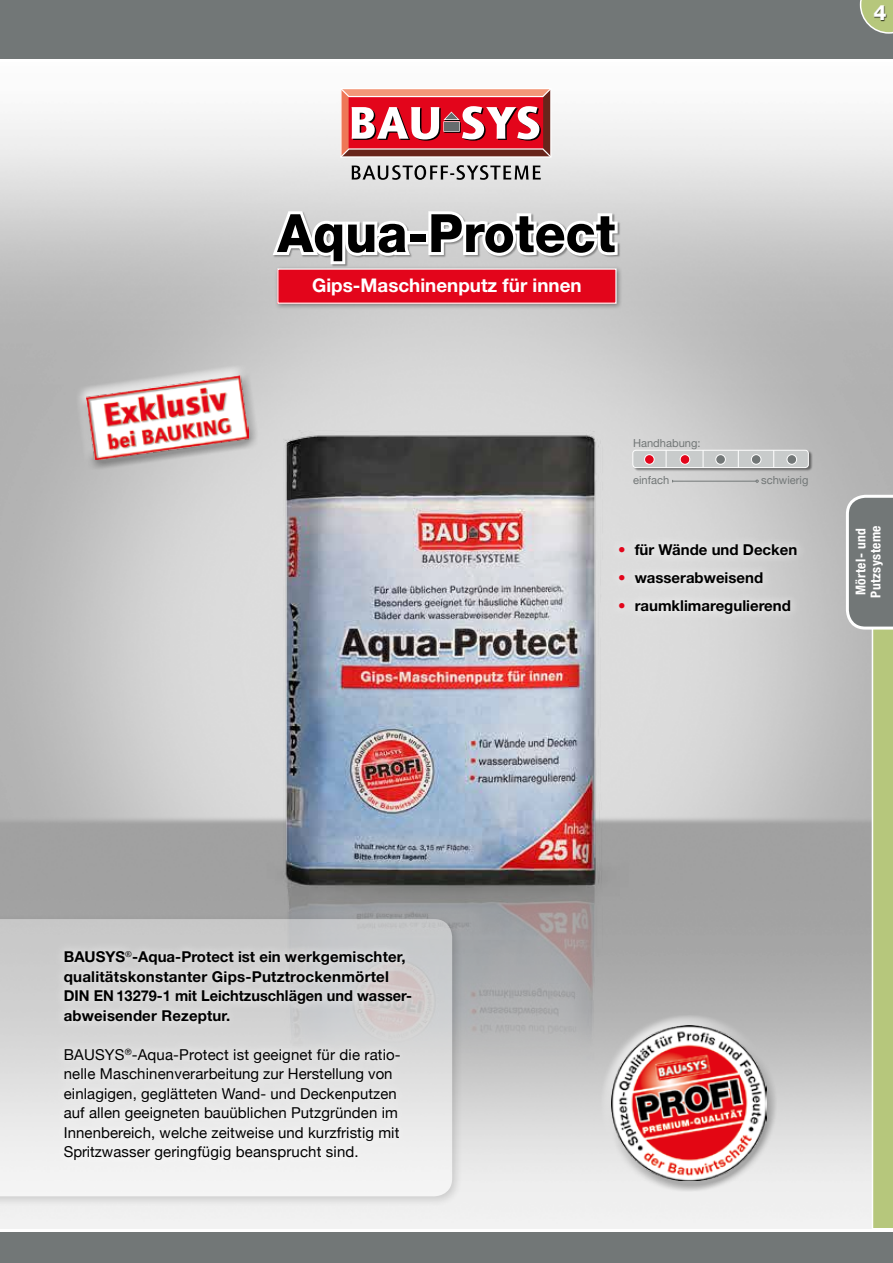
<style>
.page{position:relative;width:893px;height:1263px;background:#fff}
.page>*{position:absolute;margin:0;border:0;box-sizing:border-box;transform-origin:0 0}
.t1{font:800 52.95px "Helvetica Neue";color:#000;scale:.96 1}
.t2{font:800 21px "Helvetica Neue";color:#fff}
.t3{font:700 18.9px "Helvetica Neue LT Std";color:#fff}
.t4{font:15px/19.5px "Helvetica Neue";letter-spacing:.005em;color:#000}
.t5{font:700 15px/19.5px "Helvetica Neue LT Std";color:#000}
.t6{font:700 condensed 13.5px/15px "Helvetica Neue";letter-spacing:.03em;color:#fff}
.t7{font:11.1px "Helvetica Neue";color:#727777}
.t8{font:11.1px "Helvetica Neue LT Std";color:#727777}
.s1{color:#e3051b}
</style>
<div class="page">
<img style="left:0;top:119px;width:893px;height:1110px">
<div style="left:0;top:0;width:893px;height:60px;background:#727777"></div>
<hr style="left:0;top:59px;width:893px;height:2px;background:#fff">
<div style="left:0;top:1230px;width:893px;height:33px;background:#727777"></div>
<hr style="left:0;top:1229px;width:893px;height:2px;background:#fff">
<svg style="left:352px;top:165px;width:189px;height:15px;background:#9b9b9b"></svg>
<div style="left:340px;top:88px;width:211px;height:70px;border:1px solid #fff"></div>
<svg style="left:341px;top:89px;width:210px;height:68px"></svg>
<svg style="left:860px;top:0;width:33px;height:34px"></svg>
<div style="left:874px;top:6px;width:14px;height:15px;background:#000;opacity:.76"></div>
<div style="left:0;top:914px;width:464px;height:293px;background:#000;opacity:.35"></div>
<svg style="left:0;top:919px;width:452px;height:277px"></svg>
<div style="left:601px;top:1015px;width:163px;height:130px;background:#fff;opacity:.75"></div>
<div style="left:612px;top:1050px;width:165px;height:142px;background:#000;opacity:.28"></div>
<img style="left:611px;top:1025px;width:155px;height:156px">
<div style="left:76px;top:365px;width:173px;height:101px;background:#fff;opacity:.75"></div>
<div style="left:86px;top:369px;width:173px;height:102px;background:#000;opacity:.28"></div>
<img style="left:86px;top:375px;width:163px;height:85px">
<svg style="left:846px;top:495px;width:47px;height:734px;background:#b1b89e"></svg>
<svg style="left:55px;top:942px;width:365px;height:228px"></svg>
<div style="left:610px;top:534px;width:196px;height:90px;background:linear-gradient(to right,#e5e5e5,#cfcfcf)"></div>
<hr style="left:673px;top:481px;width:83px;height:1px;background:#727777">
<div style="left:633px;top:450px;width:179px;height:22px;background:#000;opacity:.46"></div>
<div style="left:633px;top:450px;width:175px;height:18px;background:#c8cbcb;border-radius:3px"></div>
<div style="left:633px;top:450px;width:176px;height:18px;border:1px solid #fff;border-radius:3px"></div>
<div style="left:645px;top:455px;width:9px;height:9px;background:#e3051b;border-radius:50%"></div>
<div style="left:644px;top:454px;width:10px;height:10px;border:1px solid #fff;border-radius:50%"></div>
<div style="left:680px;top:455px;width:10px;height:9px;background:#e3051b;border-radius:50%"></div>
<div style="left:680px;top:454px;width:10px;height:10px;border:1px solid #fff;border-radius:50%"></div>
<div style="left:716px;top:455px;width:9px;height:9px;background:#727777;border-radius:50%"></div>
<div style="left:715px;top:454px;width:11px;height:10px;border:1px solid #fff;border-radius:50%"></div>
<div style="left:751px;top:455px;width:10px;height:9px;background:#727777;border-radius:50%"></div>
<div style="left:751px;top:454px;width:10px;height:10px;border:1px solid #fff;border-radius:50%"></div>
<div style="left:787px;top:455px;width:10px;height:9px;background:#727777;border-radius:50%"></div>
<div style="left:787px;top:454px;width:10px;height:10px;border:1px solid #fff;border-radius:50%"></div>
<svg style="left:666px;top:450px;width:1px;height:18px"></svg>
<svg style="left:703px;top:450px;width:1px;height:18px"></svg>
<svg style="left:738px;top:450px;width:1px;height:18px"></svg>
<svg style="left:773px;top:450px;width:1px;height:18px"></svg>
<div style="left:273px;top:212px;width:348px;height:55px;background:#cdcdcd"></div>
<svg style="left:269px;top:208px;width:146px;height:59px"></svg>
<div style="left:407px;top:231px;width:22px;height:13px;border:6px solid #fff"></div>
<svg style="left:425px;top:208px;width:196px;height:50px"></svg>
<div style="left:275px;top:265px;width:348px;height:45px;background:#000;opacity:.35"></div>
<div style="left:278px;top:269px;width:338px;height:34px;background:#e3051b"></div>
<div style="left:277px;top:268px;width:340px;height:36px;border:1px solid #fff"></div>
<h2 class="t2" style="left:874px;top:0;width:15px">4</h2>
<h1 class="t1" style="left:277px;top:202px;width:354px">Aqua-Protect</h1>
<p class="t3" style="left:312px;top:274px;width:271px">Gips-Maschinenputz für innen</p>
<p class="t8" style="left:633px;top:437px;width:69px">Handhabung:</p>
<p class="t7" style="left:633px;top:474px;width:38px">einfach</p>
<p class="t7" style="left:761px;top:474px;width:49px">schwierig</p>
<p class="t5" style="left:618px;top:540px;width:181px"><span class="s1">•</span> für Wände und Decken</p>
<p class="t5" style="left:618px;top:568px;width:147px"><span class="s1">•</span> wasserabweisend</p>
<p class="t5" style="left:618px;top:596px;width:174px"><span class="s1">•</span> raumklimaregulierend</p>
<p class="t6" style="left:853px;top:598px;width:74px;rotate:-90deg">Mörtel- und<br>Putzsysteme</p>
<p class="t5" style="left:64px;top:947px;width:350px">BAUSYS<sup>®</sup>-Aqua-Protect ist ein werkgemischter, qualitätskonstanter Gips-Putztrockenmörtel DIN EN 13279-1 mit Leichtzuschlägen und wasser&shy;abweisender Rezeptur.</p>
<p class="t4" style="left:64px;top:1045px;width:339px">BAUSYS<sup>®</sup>-Aqua-Protect ist geeignet für die ratio&shy;nelle Maschinenverarbeitung zur Herstellung von einlagigen, geglätteten Wand- und Deckenputzen auf allen geeigneten bauüblichen Putzgründen im Innenbereich, welche zeitweise und kurzfristig mit Spritzwasser geringfügig beansprucht sind.</p>
</div>
